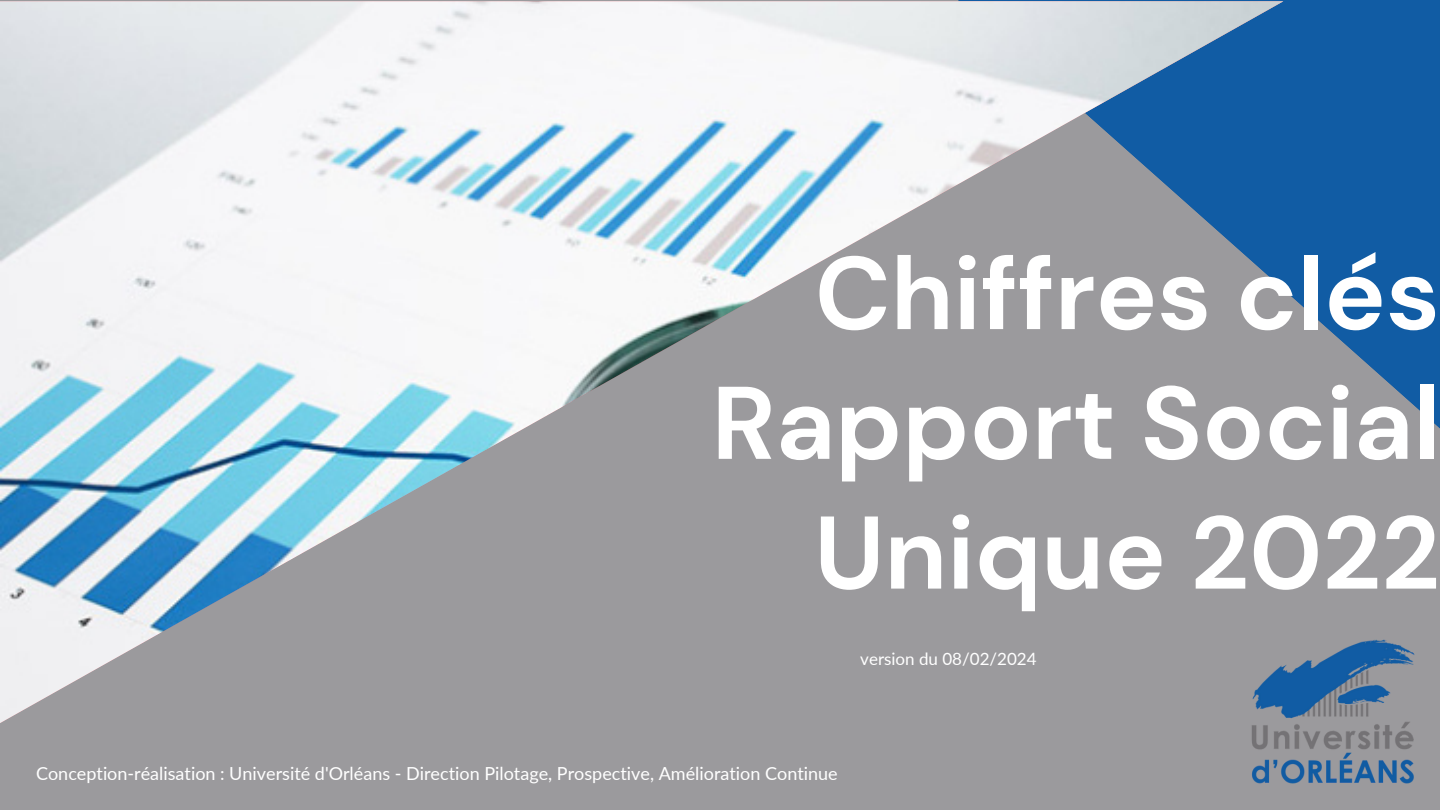
<style>
.page{position:relative;width:1440px;height:810px;background:#9b9a9d}
.page>*{position:absolute;margin:0;border:0;box-sizing:border-box;transform-origin:0 0}
.t1{font:700 103px/129.8px "DM Sans";color:#fff;text-align:right}
.t2{font:18px "Lato";color:#fff}
.t3{font:17px "Lato";color:#fff}
</style>
<div class="page">
<svg style="left:958px;top:0;width:482px;height:428px;fill:#115ca4"></svg>
<img style="left:0;top:1px;width:1282px;height:722px">
<img style="left:1228px;top:616px;width:187px;height:168px">
<p class="t1" style="left:712px;top:229px;width:730px">Chiffres clés<br>Rapport Social<br>Unique 2022</p>
<p class="t3" style="left:860px;top:648px;width:178px">version du 08/02/2024</p>
<h1 class="t2" style="left:36px;top:762px;width:803px">Conception-réalisation : Université d'Orléans - Direction Pilotage, Prospective, Amélioration Continue</h1>
</div>
